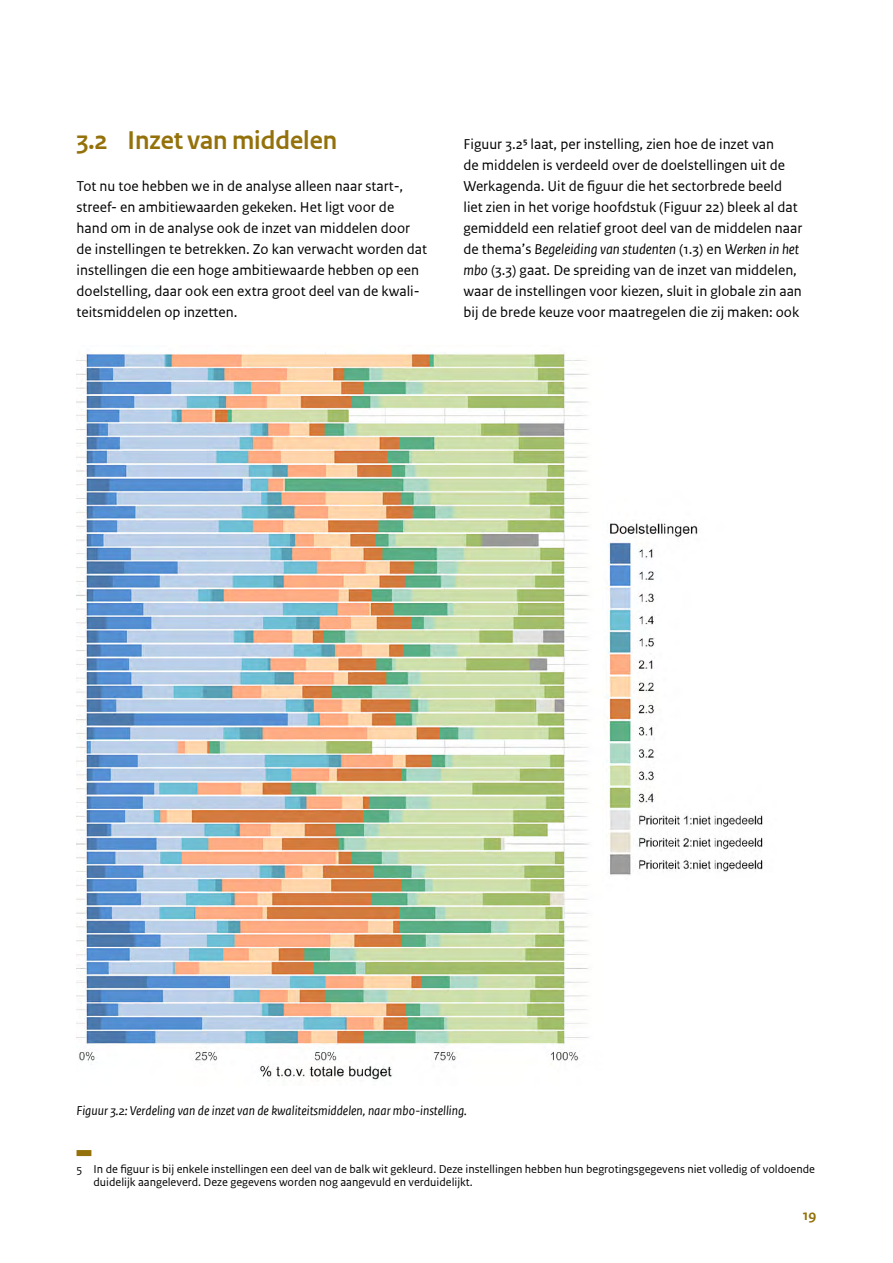
<style>
.page{position:relative;width:893px;height:1263px;background:#fff}
.page>*{position:absolute;margin:0;border:0;box-sizing:border-box;transform-origin:0 0}
.H2__H2{font:700 27px "Rijksoverheid Sans Heading TT";color:#94710a}
.P__body{font:15px/21px "Rijksoverheid Sans Text TT";color:#000}
.t1{font:700 15px "Rijksoverheid Sans Text TT";color:#94710a}
.P__bijschrift_over_hele_breedte{font:italic 13.5px "Rijksoverheid Sans Text TT";color:#000}
.P__voetnoot{font:12px/13.5px "Rijksoverheid Sans Text TT";color:#000}
.s1{font-style:italic}
</style>
<div class="page">
<div style="left:77px;top:1150px;width:14px;height:6px;background:#94710a"></div>
<img style="left:77px;top:353px;width:686px;height:727px">
<h2 class="H2__H2" style="left:77px;top:125px;width:262px">3.2 Inzet van middelen</h2>
<p class="P__body" style="left:77px;top:176px;width:352px">Tot nu toe hebben we in de analyse alleen naar start-, streef- en ambitiewaarden gekeken. Het ligt voor de hand om in de analyse ook de inzet van middelen door de instellingen te betrekken. Zo kan verwacht worden dat instellingen die een hoge ambitiewaarde hebben op een doelstelling, daar ook een extra groot deel van de kwali&shy;teitsmiddelen op inzetten.</p>
<p class="P__body" style="left:463px;top:134px;width:340px">Figuur 3.2<sup>5</sup> laat, per instelling, zien hoe de inzet van<br>de middelen is verdeeld over de doelstellingen uit de Werkagenda. Uit de figuur die het sectorbrede beeld liet zien in het vorige hoofdstuk (Figuur 22) bleek al dat gemiddeld een relatief groot deel van de middelen naar de thema’s <span class="s1">Begeleiding van studenten</span> (1.3) en <span class="s1">Werken in het mbo</span> (3.3) gaat. De spreiding van de inzet van middelen, waar de instellingen voor kiezen, sluit in globale zin aan bij de brede keuze voor maatregelen die zij maken: ook</p>
<p class="P__bijschrift_over_hele_breedte" style="left:77px;top:1103px;width:392px">Figuur 3.2: Verdeling van de inzet van de kwaliteitsmiddelen, naar mbo-instelling.</p>
<p class="P__voetnoot" style="left:94px;top:1162px;width:723px;text-indent:-17px">5 In de figuur is bij enkele instellingen een deel van de balk wit gekleurd. Deze instellingen hebben hun begrotingsgegevens niet volledig of voldoende duidelijk aangeleverd. Deze gegevens worden nog aangevuld en verduidelijkt.</p>
<p class="t1" style="left:803px;top:1206px;width:15px">19</p>
</div>
